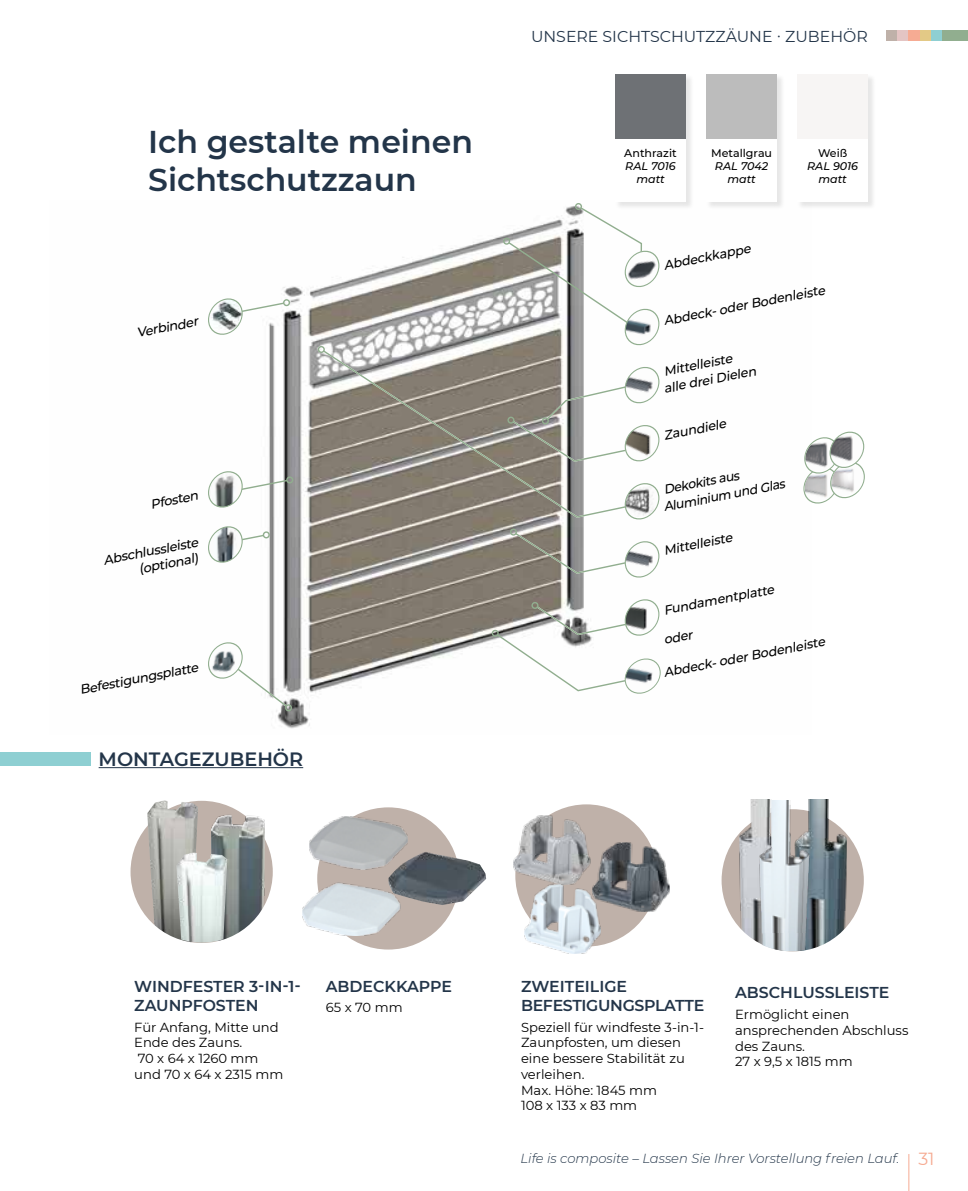
<style>
.page{position:relative;width:968px;height:1191px;background:#fff}
.page>*{position:absolute;margin:0;border:0;box-sizing:border-box;transform-origin:0 0}
.t1{font:600 31.5px/37.8px "Montserrat";color:#233549}
.t2{font:600 19.25px "Montserrat";color:#233549}
.t3{font:600 15.75px/19.2px "Montserrat";color:#233549}
.t4{font:15.75px "Montserrat";color:#233549}
.t5{font:600 15.75px/19.2px "Montserrat";letter-spacing:-.02em;color:#233549}
.t6{font:13.12px/15.8px "Montserrat";color:#000}
.t7{font:italic 300 13.12px "Montserrat";color:#233549}
.t8{font:italic 500 12.95px/17px "Montserrat";color:#000}
.t9{font:italic 500 12.95px/17px "Montserrat";color:#000;scale:.96 1}
.t10{font:italic 500 11.03px/13.3px "Montserrat";color:#000;text-align:center}
.t11{font:500 11.03px "Montserrat";color:#000}
.s1{font-weight:400;font-style:normal;font-size:17.5px;color:#f6ab93}
</style>
<div class="page">
<hr style="left:908px;top:1154px;width:1px;height:37px;background:#f6ab93">
<img style="left:263px;top:203px;width:321px;height:526px">
<div style="left:502px;top:237px;width:8px;height:8px;border:1px solid #91ae8f;border-radius:50%"></div>
<div style="left:285px;top:704px;width:7px;height:7px;border:1px solid #91ae8f;border-radius:50%"></div>
<div style="left:509px;top:528px;width:8px;height:8px;border:1px solid #91ae8f;border-radius:50%"></div>
<svg style="left:323px;top:350px;width:301px;height:168px;fill:#857d72"></svg>
<div style="left:317px;top:346px;width:8px;height:7px;border:1px solid #91ae8f;border-radius:50%"></div>
<div style="left:491px;top:629px;width:8px;height:8px;border:1px solid #91ae8f;border-radius:50%"></div>
<div style="left:574px;top:203px;width:8px;height:7px;border:1px solid #91ae8f;border-radius:50%"></div>
<svg style="left:507px;top:206px;width:153px;height:143px"></svg>
<svg style="left:513px;top:363px;width:147px;height:102px"></svg>
<svg style="left:624px;top:483px;width:36px;height:37px"></svg>
<svg style="left:515px;top:533px;width:145px;height:48px"></svg>
<svg style="left:495px;top:595px;width:166px;height:102px"></svg>
<div style="left:283px;top:299px;width:7px;height:7px;border:1px solid #91ae8f;border-radius:50%"></div>
<div style="left:286px;top:476px;width:7px;height:8px;border:1px solid #91ae8f;border-radius:50%"></div>
<svg style="left:208px;top:467px;width:80px;height:44px"></svg>
<svg style="left:208px;top:295px;width:76px;height:43px"></svg>
<div style="left:262px;top:531px;width:8px;height:7px;border:1px solid #91ae8f;border-radius:50%"></div>
<svg style="left:208px;top:526px;width:55px;height:37px"></svg>
<svg style="left:208px;top:638px;width:79px;height:68px"></svg>
<svg style="left:803px;top:431px;width:61px;height:73px"></svg>
<svg style="left:128px;top:798px;width:147px;height:147px;fill:#bfb1a9"></svg>
<img style="left:148px;top:899px;width:28px;height:41px">
<img style="left:227px;top:895px;width:37px;height:45px">
<div style="left:126px;top:796px;width:151px;height:151px;border:4px solid #fff;border-radius:50%"></div>
<img style="left:147px;top:800px;width:51px;height:99px">
<img style="left:211px;top:810px;width:53px;height:85px">
<img style="left:176px;top:852px;width:51px;height:90px">
<div style="left:513px;top:802px;width:146px;height:146px;background:#bfb1a9;border-radius:50%"></div>
<img style="left:513px;top:815px;width:77px;height:69px">
<img style="left:595px;top:842px;width:74px;height:69px">
<img style="left:524px;top:884px;width:76px;height:69px">
<div style="left:315px;top:805px;width:146px;height:146px;background:#bfb1a9;border-radius:50%"></div>
<img style="left:388px;top:852px;width:98px;height:53px">
<img style="left:309px;top:816px;width:98px;height:53px">
<img style="left:302px;top:883px;width:98px;height:52px">
<svg style="left:719px;top:807px;width:146px;height:146px;fill:#bfb1a9"></svg>
<img style="left:739px;top:910px;width:19px;height:34px">
<img style="left:810px;top:910px;width:36px;height:40px">
<div style="left:717px;top:805px;width:150px;height:150px;border:4px solid #fff;border-radius:50%"></div>
<img style="left:739px;top:800px;width:19px;height:110px">
<img style="left:809px;top:800px;width:37px;height:110px">
<img style="left:758px;top:805px;width:52px;height:146px">
<img style="left:758px;top:800px;width:51px;height:132px">
<hr style="left:99px;top:767px;width:204px;height:1px;background:#233549">
<div style="left:0;top:752px;width:90px;height:14px;background:#8ecfd2"></div>
<div style="left:614px;top:73px;width:79px;height:137px;background:#000;opacity:.1"></div>
<div style="left:615px;top:74px;width:70px;height:128px;background:#fff"></div>
<div style="left:706px;top:73px;width:78px;height:137px;background:#000;opacity:.1"></div>
<div style="left:706px;top:74px;width:70px;height:128px;background:#fff"></div>
<div style="left:797px;top:73px;width:78px;height:137px;background:#000;opacity:.1"></div>
<div style="left:797px;top:74px;width:70px;height:128px;background:#fff"></div>
<div style="left:615px;top:74px;width:70px;height:65px;background:#6e7175"></div>
<div style="left:706px;top:74px;width:70px;height:65px;background:#bcbcbc"></div>
<div style="left:797px;top:74px;width:70px;height:65px;background:#f7f5f4"></div>
<div style="left:885px;top:30px;width:12px;height:11px;background:#bfb1a9"></div>
<div style="left:897px;top:30px;width:11px;height:11px;background:#e4c5c4"></div>
<div style="left:908px;top:30px;width:11px;height:11px;background:#f6ab93"></div>
<div style="left:919px;top:30px;width:12px;height:11px;background:#e3c986"></div>
<div style="left:931px;top:30px;width:11px;height:11px;background:#8ecfd2"></div>
<div style="left:942px;top:30px;width:25px;height:11px;background:#91ae8f"></div>
<h1 class="t1" style="left:148px;top:122px;width:326px">Ich gestalte meinen<br>Sichtschutzzaun</h1>
<p class="t8" style="left:135px;top:324px;width:64px;rotate:-11deg">Verbinder</p>
<p class="t8" style="left:149px;top:495px;width:50px;rotate:-11deg">Pfosten</p>
<p class="t8" style="left:102px;top:552px;width:98px;line-height:15.6px;text-align:right;rotate:-11deg">Abschlussleiste (optional)</p>
<p class="t8" style="left:78px;top:681px;width:122px;rotate:-11deg">Befestigungsplatte</p>
<h2 class="t2" style="left:99px;top:745px;width:206px">MONTAGEZUBEHÖR</h2>
<p class="t4" style="left:531px;top:25px;width:338px">UNSERE SICHTSCHUTZZÄUNE · ZUBEHÖR</p>
<p class="t11" style="left:624px;top:145px;width:54px">Anthrazit</p>
<p class="t10" style="left:625px;top:159px;width:52px">RAL 7016 matt</p>
<p class="t11" style="left:711px;top:145px;width:63px">Metallgrau</p>
<p class="t10" style="left:714px;top:159px;width:55px">RAL 7042 matt</p>
<p class="t11" style="left:817px;top:145px;width:31px">Weiß</p>
<p class="t10" style="left:807px;top:159px;width:52px">RAL 9016 matt</p>
<p class="t8" style="left:662px;top:256px;width:90px;rotate:-11deg">Abdeckkappe</p>
<p class="t8" style="left:662px;top:312px;width:165px;rotate:-11deg">Abdeck- oder Bodenleiste</p>
<p class="t8" style="left:658px;top:363px;width:95px;rotate:-11deg">Mittelleiste alle drei Dielen</p>
<p class="t8" style="left:662px;top:426px;width:65px;rotate:-11deg">Zaundiele</p>
<p class="t9" style="left:658px;top:481px;width:130px;rotate:-11deg">Dekokits aus<br>Aluminium und Glas</p>
<p class="t8" style="left:662px;top:541px;width:71px;rotate:-11deg">Mittelleiste</p>
<p class="t8" style="left:662px;top:601px;width:114px;rotate:-11deg">Fundamentplatte</p>
<p class="t8" style="left:662px;top:664px;width:165px;rotate:-11deg">Abdeck- oder Bodenleiste</p>
<p class="t8" style="left:662px;top:631px;width:31px;rotate:-11deg">oder</p>
<p class="t3" style="left:134px;top:975px;width:168px">WINDFESTER 3-IN-1-<br>ZAUNPFOSTEN</p>
<p class="t6" style="left:134px;top:1018px;width:150px">Für Anfang, Mitte und<br>Ende des Zauns.<br>70 x 64 x 1260 mm und 70 x 64 x 2315 mm</p>
<p class="t3" style="left:326px;top:975px;width:128px">ABDECKKAPPE</p>
<p class="t6" style="left:326px;top:999px;width:78px">65 x 70 mm</p>
<p class="t5" style="left:521px;top:975px;width:185px">ZWEITEILIGE<br>BEFESTIGUNGSPLATTE</p>
<p class="t6" style="left:521px;top:1018px;width:184px">Speziell für windfeste 3-in-1-<br>Zaunpfosten, um diesen eine bessere Stabilität zu verleihen.<br>Max. Höhe: 1845 mm<br>108 x 133 x 83 mm</p>
<p class="t3" style="left:735px;top:982px;width:156px">ABSCHLUSSLEISTE</p>
<p class="t6" style="left:735px;top:1006px;width:175px">Ermöglicht einen ansprechenden Abschluss des Zauns.<br>27 x 9,5 x 1815 mm</p>
<p class="t7" style="left:520px;top:1149px;width:415px">Life is composite – Lassen Sie Ihrer Vorstellung freien Lauf. <span class="s1">31</span></p>
</div>
